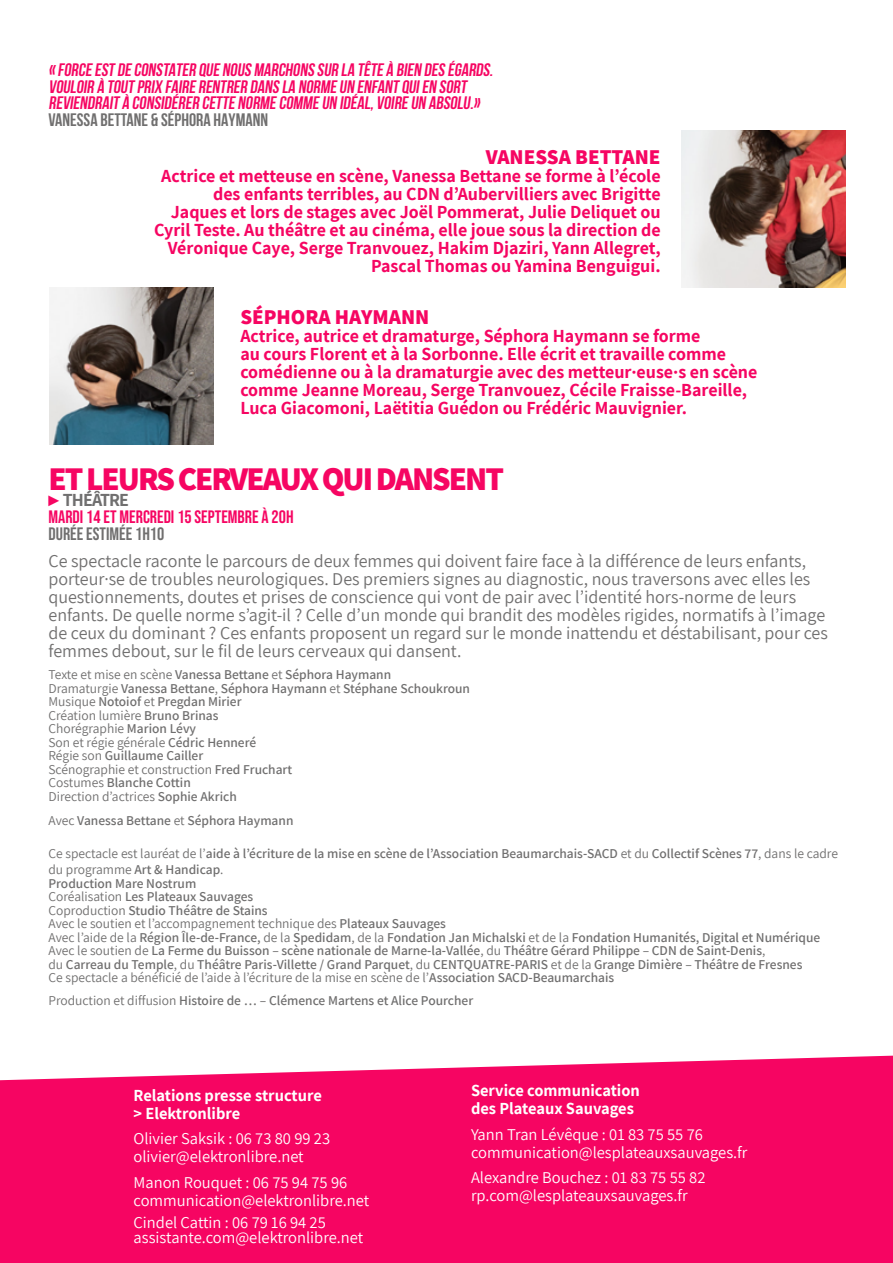
<style>
.page{position:relative;width:893px;height:1263px;background:#fff}
.page>*{position:absolute;margin:0;border:0;box-sizing:border-box;transform-origin:0 0}
.t1{font:800 33px "Assistant";letter-spacing:-.06em;color:#f60562}
.t2{font:800 21px "Assistant";color:#f60562}
.t3{font:700 18px/18px "Assistant";color:#f60562;text-align:right}
.t4{font:18px/18px "Assistant";color:#706f6f}
.t5{font:700 18px/16.5px "Bebas Neue";color:#f60562}
.t6{font:18px "Bebas Neue";color:#f60562}
.t7{font:700 18px "Bebas Neue";color:#706f6f}
.t8{font:18px "Bebas Neue";color:#706f6f}
.t9{font:700 18px "Assistant";letter-spacing:-.05em;color:#706f6f}
.t10{font:16.5px/18px "Assistant";color:#fff}
.t11{font:700 16.5px/18px "Assistant";color:#fff}
.t12{font:600 13.5px/13.5px "Assistant";color:#706f6f}
.s1{font-family:"Andale Mono";font-weight:400;color:#f60562}
.s2{font-weight:400}
</style>
<div class="page">
<img style="left:49px;top:287px;width:164px;height:157px">
<div style="left:0;top:1056px;width:893px;height:207px;background:#f60562"></div>
<img style="left:681px;top:131px;width:164px;height:157px">
<h3 class="t5" style="left:48px;top:61px;width:449px">« FORCE EST DE CONSTATER QUE NOUS MARCHONS SUR LA TÊTE À BIEN DES ÉGARDS.<br>VOULOIR À TOUT PRIX FAIRE RENTRER DANS LA NORME UN ENFANT QUIEN SORT<br>REVIENDRAIT À CONSIDÉRER CETTE NORME COMME UN IDÉAL,VOIRE UN ABSOLU.»</h3>
<h3 class="t7" style="left:48px;top:109px;width:221px">VANESSA BETTANE &amp; SÉPHORA HAYMANN</h3>
<h2 class="t2" style="left:486px;top:142px;width:176px">VANESSA BETTANE</h2>
<p class="t3" style="left:154px;top:166px;width:508px">Actrice et metteuse en scène, Vanessa Bettane se forme à l’école des enfants terribles, au CDN d’Aubervilliers avec Brigitte Jaques et lors de stages avec Joël Pommerat, Julie Deliquet ou Cyril Teste. Au théâtre et au cinéma, elle joue sous la direction de Véronique Caye, Serge Tranvouez, Hakim Djaziri, Yann Allegret, Pascal Thomas ou Yamina Benguigui.</p>
<h2 class="t2" style="left:240px;top:302px;width:191px">SÉPHORA HAYMANN</h2>
<p class="t3" style="left:240px;top:326px;width:519px;text-align:left">Actrice, autrice et dramaturge, Séphora Haymann se forme<br>au cours Florent et à la Sorbonne. Elle écrit et travaille comme comédienne ou à la dramaturgie avec des metteur·euse·s en scène comme Jeanne Moreau, Serge Tranvouez, Cécile Fraisse-Bareille, Luca Giacomoni, Laëtitia Guédon ou Frédéric Mauvignier.</p>
<h1 class="t1" style="left:48px;top:456px;width:457px">ET LEURS CERVEAUX QUI DANSENT</h1>
<h3 class="t9" style="left:48px;top:488px;width:82px"><span class="s1">►</span> THÉÂTRE</h3>
<h3 class="t6" style="left:48px;top:507px;width:247px">MARDI 14 ET MERCREDI 15 SEPTEMBRE À 20H</h3>
<h3 class="t8" style="left:48px;top:523px;width:117px">DURÉE ESTIMÉE 1H10</h3>
<p class="t4" style="left:48px;top:551px;width:781px">Ce spectacle raconte le parcours de deux femmes qui doivent faire face à la différence de leurs enfants, porteur·se de troubles neurologiques. Des premiers signes au diagnostic, nous traversons avec elles les questionnements, doutes et prises de conscience qui vont de pair avec l’identité hors-norme de leurs enfants. De quelle norme s’agit-il ? Celle d’un monde qui brandit des modèles rigides, normatifs à l’image de ceux du dominant ? Ces enfants proposent un regard sur le monde inattendu et déstabilisant, pour ces femmes debout, sur le fil de leurs cerveaux qui dansent.</p>
<p class="t12" style="left:48px;top:667px;width:423px"><span class="s2">Texte et mise en scène</span> Vanessa Bettane <span class="s2">et</span> Séphora Haymann<br><span class="s2">Dramaturgie</span> Vanessa Bettane<span class="s2">,</span> Séphora Haymann <span class="s2">et</span> Stéphane Schoukroun <span class="s2">Musique</span> Notoiof <span class="s2">et</span> Pregdan Mirier<br><span class="s2">Création lumière</span> Bruno Brinas<br><span class="s2">Chorégraphie</span> Marion Lévy<br><span class="s2">Son et régie générale</span> Cédric Henneré<br><span class="s2">Régie son</span> Guillaume Cailler<br><span class="s2">Scénographie et construction</span> Fred Fruchart<br><span class="s2">Costumes</span> Blanche Cottin<br><span class="s2">Direction d’actrices</span> Sophie Akrich</p>
<p class="t12" style="left:48px;top:813px;width:246px"><span class="s2">Avec</span> Vanessa Bettane <span class="s2">et</span> Séphora Haymann</p>
<p class="t12" style="left:48px;top:844px;width:791px;line-height:16.5px"><span class="s2">Ce spectacle est lauréat de l’</span>aide à l’écriture de la mise en scène de l’Association Beaumarchais-SACD <span class="s2">et du</span> Collectif Scènes 77<span class="s2">, dans le cadre du programme</span> Art &amp; Handicap<span class="s2">.</span></p>
<p class="t12" style="left:48px;top:876px;width:773px">Production Mare Nostrum<br><span class="s2">Coréalisation</span> Les Plateaux Sauvages<br><span class="s2">Coproduction</span> Studio Théâtre de Stains<br><span class="s2">Avec le soutien et l’accompagnement technique des</span> Plateaux Sauvages<br><span class="s2">Avec l’aide de la</span> Région Île-de-France, <span class="s2">de la</span> Spedidam<span class="s2">, de la</span> Fondation Jan Michalski <span class="s2">et de la</span> Fondation Humanités, Digital et Numérique <span class="s2">Avec le soutien de</span> La Ferme du Buisson – scène nationale de Marne-la-Vallée<span class="s2">, du</span> Théâtre Gérard Philippe – CDN de Saint-Denis<span class="s2">,<br>du</span> Carreau du Temple<span class="s2">, du</span> Théâtre Paris-Villette / Grand Parquet<span class="s2">, du</span> CENTQUATRE-PARIS <span class="s2">et de la</span> Grange Dimière – Théâtre de Fresnes<br><span class="s2">Ce spectacle a bénéficié de l’aide à l’écriture de la mise en scène de l’</span>Association SACD-Beaumarchais</p>
<p class="t12" style="left:48px;top:993px;width:426px"><span class="s2">Production et diffusion</span> Histoire de … – Clémence Martens et Alice Pourcher</p>
<p class="t11" style="left:134px;top:1085px;width:190px">Relations presse structure &gt; Elektronlibre</p>
<p class="t10" style="left:134px;top:1129px;width:198px">Olivier Saksik : 06 73 80 99 23 olivier@elektronlibre.net</p>
<p class="t10" style="left:134px;top:1172px;width:237px">Manon Rouquet : 06 75 94 75 96 communication@elektronlibre.net</p>
<p class="t10" style="left:134px;top:1214px;width:231px;line-height:15px">Cindel Cattin : 06 79 16 94 25 assistante.com@elektronlibre.net</p>
<p class="t11" style="left:471px;top:1081px;width:170px">Service communication des Plateaux Sauvages</p>
<p class="t10" style="left:471px;top:1124px;width:278px">Yann Tran Lévêque : 01 83 75 55 76 communication@lesplateauxsauvages.fr</p>
<p class="t10" style="left:471px;top:1168px;width:236px">Alexandre Bouchez : 01 83 75 55 82 rp.com@lesplateauxsauvages.fr</p>
</div>
